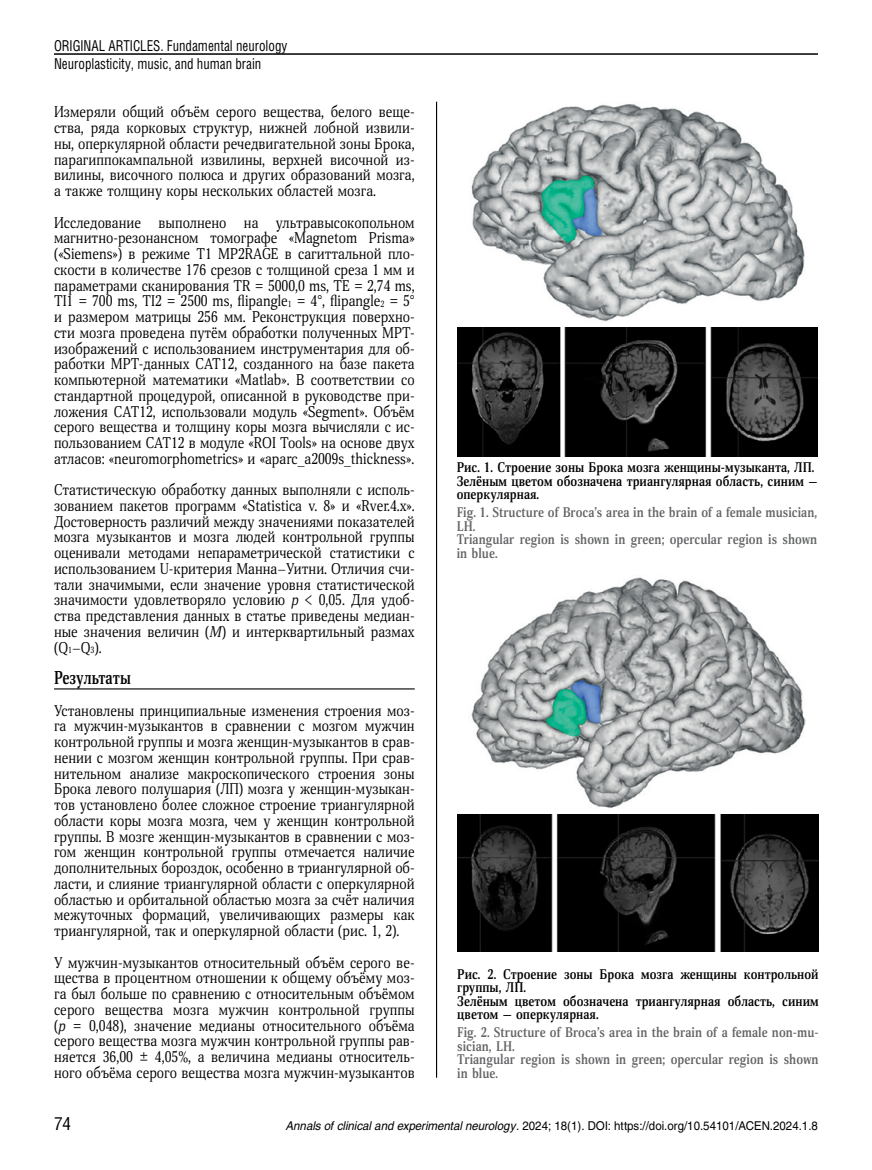
<style>
.page{position:relative;width:872px;height:1170px;background:#fff}
.page>*{position:absolute;margin:0;border:0;box-sizing:border-box;transform-origin:0 0}
.t1{font:700 18px "Scientia";color:#000;scale:.8 1}
.t2{font:18px "Helios Cond C";color:#000}
.t3{font:15px/15.8px "Scientia";color:#000;text-align:justify;scale:.9 1}
.t4{font:15px/18px "Helios Cond C";color:#000;scale:.9 1}
.t5{font:700 13.5px/13.5px "Scientia";color:#636466;scale:.9 1}
.t6{font:700 13.5px/13.5px "Scientia";color:#000;scale:.9 1}
.t7{font:12px "Helios C";color:#000;scale:.95 1}
.s1{font-size:8.7px}
.s2{font-style:italic}
</style>
<div class="page">
<hr style="left:436px;top:102px;width:1px;height:975px;background:#000">
<hr style="left:54px;top:53px;width:764px;height:2px;background:#000">
<hr style="left:54px;top:688px;width:361px;height:1px;background:#000">
<img style="left:471px;top:104px;width:334px;height:218px">
<img style="left:458px;top:327px;width:359px;height:129px">
<img style="left:471px;top:577px;width:335px;height:231px">
<img style="left:457px;top:814px;width:361px;height:137px">
<p class="t4" style="left:54px;top:36px;width:261px">ORIGINAL ARTICLES. Fundamental neurology<br>Neuroplasticity, music, and human brain</p>
<p class="t3" style="left:54px;top:105px;width:402px">Измеряли общий объём серого вещества, белого веще&shy;ства, ряда корковых структур, нижней лобной извили&shy;ны, оперкулярной области речедвигательной зоны Брока, парагиппокампальной извилины, верхней височной из&shy;вилины, височного полюса и других образований мозга, а также толщину коры нескольких областей мозга.</p>
<p class="t3" style="left:54px;top:215px;width:402px">Исследование выполнено на ультравысокопольном магнитно-резонансном томографе «Magnetom Prisma» («Siemens») в режиме Т1 MP2RAGE в сагиттальной пло&shy;скости в количестве 176 срезов с толщиной среза 1 мм и параметрами сканирования TR = 5000,0 ms, ТЕ = 2,74 ms, TI1 = 700 ms, TI2 = 2500 ms, flipangle<span class="s1">1</span> = 4°, flipangle<span class="s1">2</span> = 5° и размером матрицы 256 мм. Реконструкция поверхно&shy;сти мозга проведена путём обработки полученных МРТ&shy;изображений с использованием инструментария для об&shy;работки МРТ-данных CAT12, созданного на базе пакета компьютерной математики «Matlab». В соответствии со стандартной процедурой, описанной в руководстве при&shy;ложения CAT12, использовали модуль «Segment». Объём серого вещества и толщину коры мозга вычисляли с ис&shy;пользованием CAT12 в модуле «ROI Tools» на основе двух атласов: «neuromorphometrics» и «aparc_a2009s_thickness».</p>
<p class="t3" style="left:54px;top:482px;width:402px">Статистическую обработку данных выполняли с исполь&shy;зованием пакетов программ «Statistica v. 8» и «Rver.4.x».<br>Достоверность различий между значениями показателей мозга музыкантов и мозга людей контрольной группы оценивали методами непараметрической статистики с использованием U-критерия Манна–Уитни. Отличия счи&shy;тали значимыми, если значение уровня статистической значимости удовлетворяло условию <span class="s2">p</span> &lt; 0,05. Для удоб&shy;ства представления данных в статье приведены медиан&shy;ные значения величин (<span class="s2">M</span>) и интерквартильный размах (Q<span class="s1">1</span>–Q<span class="s1">3</span>).</p>
<p class="t1" style="left:54px;top:666px;width:98px">Результаты</p>
<p class="t3" style="left:54px;top:702px;width:402px">Установлены принципиальные изменения строения моз&shy;га мужчин-музыкантов в сравнении с мозгом мужчин контрольной группы и мозга женщин-музыкантов в срав&shy;нении с мозгом женщин контрольной группы. При срав&shy;нительном анализе макроскопического строения зоны Брока левого полушария (ЛП) мозга у женщин-музыкан&shy;тов установлено более сложное строение триангулярной области коры мозга мозга, чем у женщин контрольной группы. В мозге женщин-музыкантов в сравнении с моз&shy;гом женщин контрольной группы отмечается наличие дополнительных бороздок, особенно в триангулярной об&shy;ласти, и слияние триангулярной области с оперкулярной областью и орбитальной областью мозга за счёт наличия межуточных формаций, увеличивающих размеры как триангулярной, так и оперкулярной области (рис. 1, 2).</p>
<p class="t3" style="left:54px;top:954px;width:402px">У мужчин-музыкантов относительный объём серого ве&shy;щества в процентном отношении к общему объёму моз&shy;га был больше по сравнению с относительным объёмом серого вещества мозга мужчин контрольной группы (<span class="s2">р</span> = 0,048), значение медианы относительного объёма серого вещества мозга мужчин контрольной группы рав&shy;няется 36,00 ± 4,05%, а величина медианы относитель&shy;ного объёма серого вещества мозга мужчин-музыкантов</p>
<p class="t6" style="left:457px;top:461px;width:402px">Рис. 1. Строение зоны Брока мозга женщины-музыканта, ЛП.<br>Зелёным цветом обозначена триангулярная область, синим — оперкулярная.</p>
<p class="t5" style="left:457px;top:506px;width:402px">Fig. 1. Structure of Broca’s area in the brain of a female musician, LH.<br>Triangular region is shown in green; opercular region is shown in blue.</p>
<p class="t6" style="left:457px;top:967px;width:403px">Рис. 2. Строение зоны Брока мозга женщины контрольной группы, ЛП.<br>Зелёным цветом обозначена триангулярная область, синим цветом — оперкулярная.</p>
<p class="t5" style="left:457px;top:1025px;width:403px">Fig. 2. Structure of Broca’s area in the brain of a female non-mu&shy;sician, LH.<br>Triangular region is shown in green; opercular region is shown in blue.</p>
<p class="t2" style="left:54px;top:1112px;width:19px">74</p>
<p class="t7" style="left:286px;top:1118px;width:561px"><span class="s2">Annals of clinical and experimental neurology.</span> 2024; 18(1). DOI: https://doi.org/10.54101/ACEN.2024.1.8</p>
</div>
